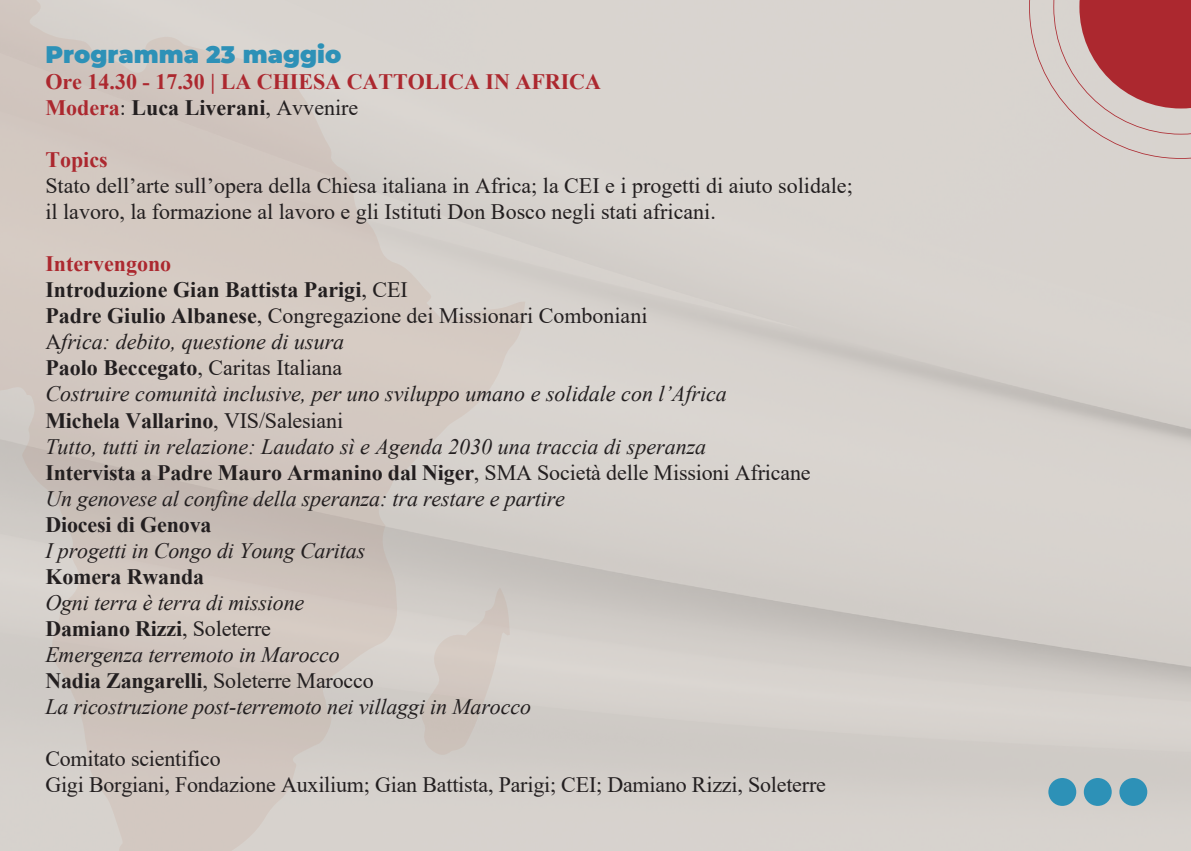
<style>
.page{position:relative;width:1191px;height:851px;background:#fff}
.page>*{position:absolute;margin:0;border:0;box-sizing:border-box;transform-origin:0 0}
.t1{font:900 24px "Montserrat";color:#2d91b7}
.t2{font:italic 22px/26px "Times New Roman";letter-spacing:-.005em;color:#231f20}
.t3{font:22px/26px "Times New Roman";color:#231f20}
.t4{font:700 22px/26px "Times New Roman";color:#ac282f}
.t5{font:700 22px "Times New Roman";letter-spacing:-.005em;color:#231f20}
.s1{font-weight:400;color:#231f20}
.s2{color:#231f20}
.s3{font-weight:700;font-style:normal;color:#ac282f}
.s4{font-weight:700;font-style:normal}
.s5{font-style:normal}
</style>
<div class="page">
<div style="left:0;top:0;width:1191px;height:850px;background:#d7d3ce"></div>
<div style="left:1048px;top:777px;width:28px;height:28px;background:#2d91b7;border-radius:50%"></div>
<div style="left:1083px;top:777px;width:28px;height:28px;background:#2d91b7;border-radius:50%"></div>
<div style="left:1119px;top:777px;width:28px;height:28px;background:#2d91b7;border-radius:50%"></div>
<svg style="left:1029px;top:0;width:162px;height:159px"></svg>
<svg style="left:0;top:0;width:525px;height:850px;fill:#d3c9c2"></svg>
<svg style="left:420px;top:587px;width:90px;height:170px"></svg>
<p class="t1" style="left:45px;top:37px;width:297px">Programma 23 maggio</p>
<p class="t4" style="left:45px;top:68px;width:557px">Ore 14.30 - 17.30 | LA CHIESA CATTOLICA IN AFRICA<br>Modera<span class="s1">:</span> <span class="s2">Luca Liverani</span><span class="s1">, Avvenire</span></p>
<p class="t4" style="left:45px;top:146px;width:64px">Topics</p>
<p class="t3" style="left:45px;top:172px;width:809px">Stato dell’arte sull’opera della Chiesa italiana in Africa; la CEI e i progetti di aiuto solidale; il lavoro, la formazione al lavoro e gli Istituti Don Bosco negli stati africani.</p>
<p class="t2" style="left:45px;top:250px;width:767px"><span class="s3">Intervengono<br></span><span class="s4">Introduzione Gian Battista Parigi</span><span class="s5">, CEI<br></span><span class="s4">Padre Giulio Albanese</span><span class="s5">, Congregazione dei Missionari Comboniani<br>A</span>frica: debito, questione di usura<br><span class="s4">Paolo Beccegato</span><span class="s5">, Caritas Italiana<br></span>Costruire comunità inclusive, per uno sviluppo umano e solidale con l’Africa<br><span class="s4">Michela Vallarino</span><span class="s5">, VIS/Salesiani<br></span>Tutto, tutti in relazione: Laudato sì e Agenda 2030 una traccia di speranza<br><span class="s4">Intervista a Padre Mauro Armanino dal Niger</span><span class="s5">, SMA Società delle Missioni Africane </span>Un genovese al confine della speranza: tra restare e partire</p>
<p class="t5" style="left:45px;top:508px;width:168px">Diocesi di Genova</p>
<p class="t2" style="left:45px;top:536px;width:321px">I progetti in Congo di Young Caritas</p>
<p class="t5" style="left:45px;top:560px;width:160px">Komera Rwanda</p>
<p class="t2" style="left:45px;top:588px;width:487px">Ogni terra è terra di missione<br><span class="s4">Damiano Rizzi</span><span class="s5">, Soleterre<br></span>Emergenza terremoto in Marocco<br><span class="s4">Nadia Zangarelli</span><span class="s5">, Soleterre Marocco<br></span>La ricostruzione post-terremoto nei villaggi in Marocco</p>
<p class="t3" style="left:45px;top:744px;width:782px">Comitato scientifico<br>Gigi Borgiani, Fondazione Auxilium; Gian Battista, Parigi; CEI; Damiano Rizzi, Soleterre</p>
</div>
